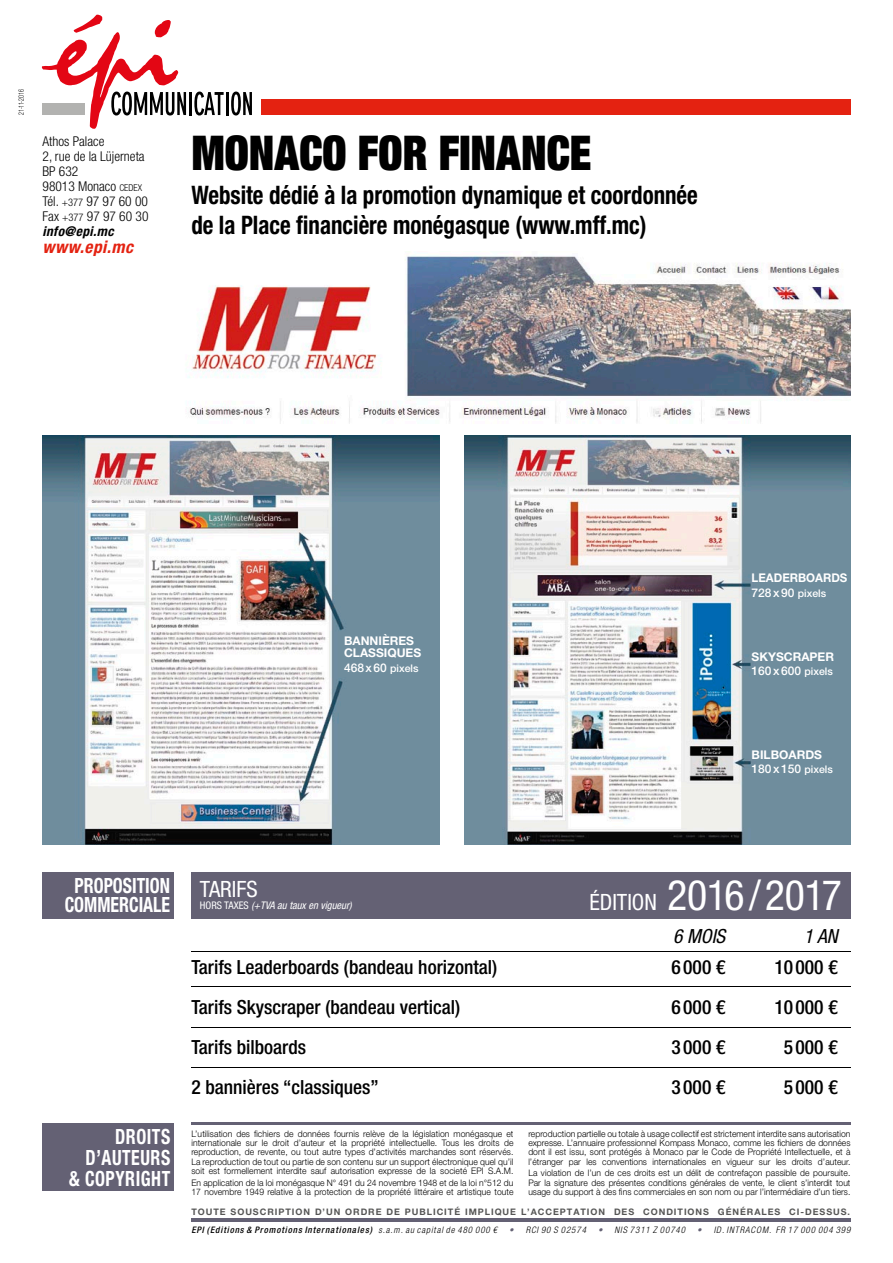
<style>
.page{position:relative;width:893px;height:1263px;background:#fff}
.page>*{position:absolute;margin:0;border:0;box-sizing:border-box;transform-origin:0 0}
.t1{font:900 condensed 48px "Helvetica Neue LT Std";color:#000;scale:.9 1}
.t2{font:condensed 42px "Helvetica Neue LT Std";letter-spacing:-.015em;color:#fff}
.t3{font:700 condensed 25.5px/29.5px "Helvetica Neue LT Std";color:#000;scale:.9 1}
.t4{font:condensed 22.5px "Helvetica Neue LT Std";color:#fff}
.t5{font:700 condensed 21px/21px "Helvetica Neue LT Std";letter-spacing:.03em;color:#fff;text-align:right;scale:.85 1}
.t6{font:700 condensed 21px/19.5px "Helvetica Neue LT Std";color:#fff;text-align:center;scale:.85 1}
.t7{font:500 condensed 19.5px "Helvetica Neue LT Std";color:#000}
.t8{font:italic condensed 19.5px "Helvetica Neue LT Std";color:#000}
.t9{font:italic 700 condensed 17.25px "Helvetica Neue LT Std";letter-spacing:.03em;color:#e42211}
.t10{font:300 condensed 13.5px/15px "Helvetica Neue LT Std";color:#000}
.t11{font:700 12px/14.4px "Helvetica Neue LT Std";color:#fff}
.t12{font:700 12px/14.4px "Helvetica Neue LT Std";color:#fff;scale:.96 1}
.t13{font:500 12px "Helvetica Neue LT Std";color:#fff}
.t14{font:italic condensed 10.5px "Helvetica Neue LT Std";color:#fff}
.t15{font:300 9px/9.3px "Helvetica Neue LT Std";letter-spacing:.005em;color:#000;text-align:justify;scale:.95 1}
.t16{font:700 9px "Helvetica Neue LT Std";letter-spacing:.105em;color:#565655}
.t17{font:italic 500 condensed 9px "Helvetica Neue LT Std";letter-spacing:.1em;color:#000}
.t18{font:italic 300 condensed 9px "Helvetica Neue LT Std";letter-spacing:.1em;color:#000}
.t19{font:300 7.5px "Helvetica Neue LT Std";letter-spacing:-.015em;color:#000;scale:.7 1}
.s1{font-size:9.45px}
.s2{font-size:10.5px}
.s3{font-weight:700;font-style:italic}
.s4{font-weight:500}
.s5{font-weight:500;font-size:10.5px}
.s6{font-style:normal}
.s7{font-size:22.5px}
.s8{font-weight:300}
.s9{color:#646174}
</style>
<div class="page">
<div style="left:261px;top:99px;width:589px;height:16px;background:#e42211"></div>
<svg style="left:41px;top:15px;width:211px;height:114px"></svg>
<div style="left:43px;top:872px;width:131px;height:46px;background:#646174"></div>
<div style="left:43px;top:1123px;width:131px;height:68px;background:#646174"></div>
<hr style="left:191px;top:1121px;width:659px;height:3px;background:#646174">
<hr style="left:191px;top:1218px;width:659px;height:3px;background:#646174">
<div style="left:191px;top:872px;width:659px;height:46px;background:#646174"></div>
<img style="left:43px;top:435px;width:396px;height:410px">
<img style="left:464px;top:435px;width:386px;height:410px">
<hr style="left:191px;top:950px;width:659px;height:1px;background:#000">
<hr style="left:191px;top:986px;width:659px;height:1px;background:#000">
<hr style="left:191px;top:1026px;width:659px;height:1px;background:#000">
<hr style="left:191px;top:1067px;width:659px;height:1px;background:#000">
<img style="left:188px;top:255px;width:662px;height:169px">
<p class="t19" style="left:17px;top:115px;width:38px;rotate:-90deg">21-11-2016</p>
<h3 class="t10" style="left:43px;top:133px;width:107px">Athos Palace<br>2, rue de la Lüjerneta<br>BP 632<br>98013 Monaco <span class="s1">CEDEX<br></span>Tél. <span class="s2">+377</span> 97 97 60 00<br>Fax <span class="s2">+377</span> 97 97 60 30 <span class="s3">info@epi.mc</span></h3>
<h3 class="t9" style="left:43px;top:236px;width:92px">www.epi.mc</h3>
<h1 class="t1" style="left:191px;top:123px;width:446px">MONACO FOR FINANCE</h1>
<h3 class="t3" style="left:191px;top:180px;width:564px">Website dédié à la promotion dynamique et coordonnée de la Place financière monégasque (www.mff.mc)</h3>
<h3 class="t11" style="left:344px;top:635px;width:79px;line-height:12px">BANNIÈRES<br>CLASSIQUES</h3>
<h3 class="t13" style="left:344px;top:660px;width:76px">468 x 60 <span class="s2">pixels</span></h3>
<h3 class="t12" style="left:752px;top:570px;width:101px">LEADERBOARDS<br><span class="s4">728 x 90</span> <span class="s5">pixels</span></h3>
<h3 class="t11" style="left:752px;top:649px;width:84px">SKYSCRAPER<br><span class="s4">160 x 600</span> <span class="s5">pixels</span></h3>
<h3 class="t11" style="left:752px;top:747px;width:83px">BILBOARDS<br><span class="s4">180 x 150</span> <span class="s5">pixels</span></h3>
<h3 class="t6" style="left:65px;top:875px;width:126px">PROPOSITION<br>COMMERCIALE</h3>
<h3 class="t5" style="left:69px;top:1126px;width:121px">DROITS<br>D’AUTEURS<br>&amp; COPYRIGHT</h3>
<h3 class="t4" style="left:200px;top:876px;width:59px">TARIFS</h3>
<p class="t14" style="left:200px;top:899px;width:153px"><span class="s6">HORS TAXES</span> (+TVA au taux en vigueur)</p>
<h2 class="t2" style="left:589px;top:870px;width:254px"><span class="s7">ÉDITION</span> 2016/2017</h2>
<h3 class="t8" style="left:673px;top:924px;width:54px">6 MOIS</h3>
<h3 class="t8" style="left:804px;top:924px;width:35px">1 AN</h3>
<h3 class="t7" style="left:191px;top:955px;width:307px">Tarifs Leaderboards (bandeau horizontal)</h3>
<h3 class="t7" style="left:671px;top:955px;width:55px">6 000 €</h3>
<h3 class="t7" style="left:774px;top:955px;width:65px">10 000 €</h3>
<h3 class="t7" style="left:191px;top:995px;width:270px">Tarifs Skyscraper (bandeau vertical)</h3>
<h3 class="t7" style="left:671px;top:995px;width:55px">6 000 €</h3>
<h3 class="t7" style="left:774px;top:995px;width:65px">10 000 €</h3>
<h3 class="t7" style="left:191px;top:1035px;width:116px">Tarifs bilboards</h3>
<h3 class="t7" style="left:671px;top:1035px;width:55px">3 000 €</h3>
<h3 class="t7" style="left:784px;top:1035px;width:55px">5 000 €</h3>
<h3 class="t7" style="left:191px;top:1075px;width:189px">2 bannières “classiques”</h3>
<h3 class="t7" style="left:671px;top:1075px;width:55px">3 000 €</h3>
<h3 class="t7" style="left:784px;top:1075px;width:55px">5 000 €</h3>
<p class="t15" style="left:191px;top:1128px;width:341px">L’utilisation des fichiers de données fournis relève de la législation monégasque et internationale sur le droit d’auteur et la propriété intellectuelle. Tous les droits de reproduction, de revente, ou tout autre types d’activités marchandes sont réservés.<br>La reproduction de tout ou partie de son contenu sur un support électronique quel qu’il soit est formellement interdite sauf autorisation expresse de la societé EPI S.A.M.</p>
<p class="t15" style="left:191px;top:1177px;width:341px">En application de la loi monégasque N° 491 du 24 novembre 1948 et de la loi n°512 du<br>17 novembre 1949 relative à la protection de la propriété littéraire et artistique toute</p>
<p class="t15" style="left:528px;top:1128px;width:341px">reproduction partielle ou totale à usage collectif est strictement interdite sans autorisation expresse. L’annuaire professionnel Kompass Monaco, comme les fichiers de données dont il est issu, sont protégés à Monaco par le Code de Propriété Intellectuelle, et à l’étranger par les conventions internationales en vigueur sur les droits d’auteur.</p>
<p class="t15" style="left:528px;top:1168px;width:341px">La violation de l’un de ces droits est un délit de contrefaçon passible de poursuite.<br>Par la signature des présentes conditions générales de vente, le client s’interdit tout usage du support à des fins commerciales en son nom ou par l’intermédiaire d’un tiers.</p>
<p class="t16" style="left:191px;top:1207px;width:660px">TOUTE SOUSCRIPTION D’UN ORDRE DE PUBLICITÉ IMPLIQUE L’ACCEPTATION DES CONDITIONS GÉNÉRALES CI-DESSUS.</p>
<p class="t17" style="left:191px;top:1225px;width:307px">EPI (Editions &amp; Promotions Internationales) <span class="s8">s.a.m. au capital de 480 000 €</span></p>
<p class="t18" style="left:509px;top:1225px;width:78px"><span class="s9">•</span> RCI 90 S 02574</p>
<p class="t18" style="left:598px;top:1225px;width:89px"><span class="s9">•</span> NIS 7311 Z 00740</p>
<p class="t18" style="left:697px;top:1225px;width:155px"><span class="s9">•</span> ID. INTRACOM. FR 17 000 004 399</p>
</div>
